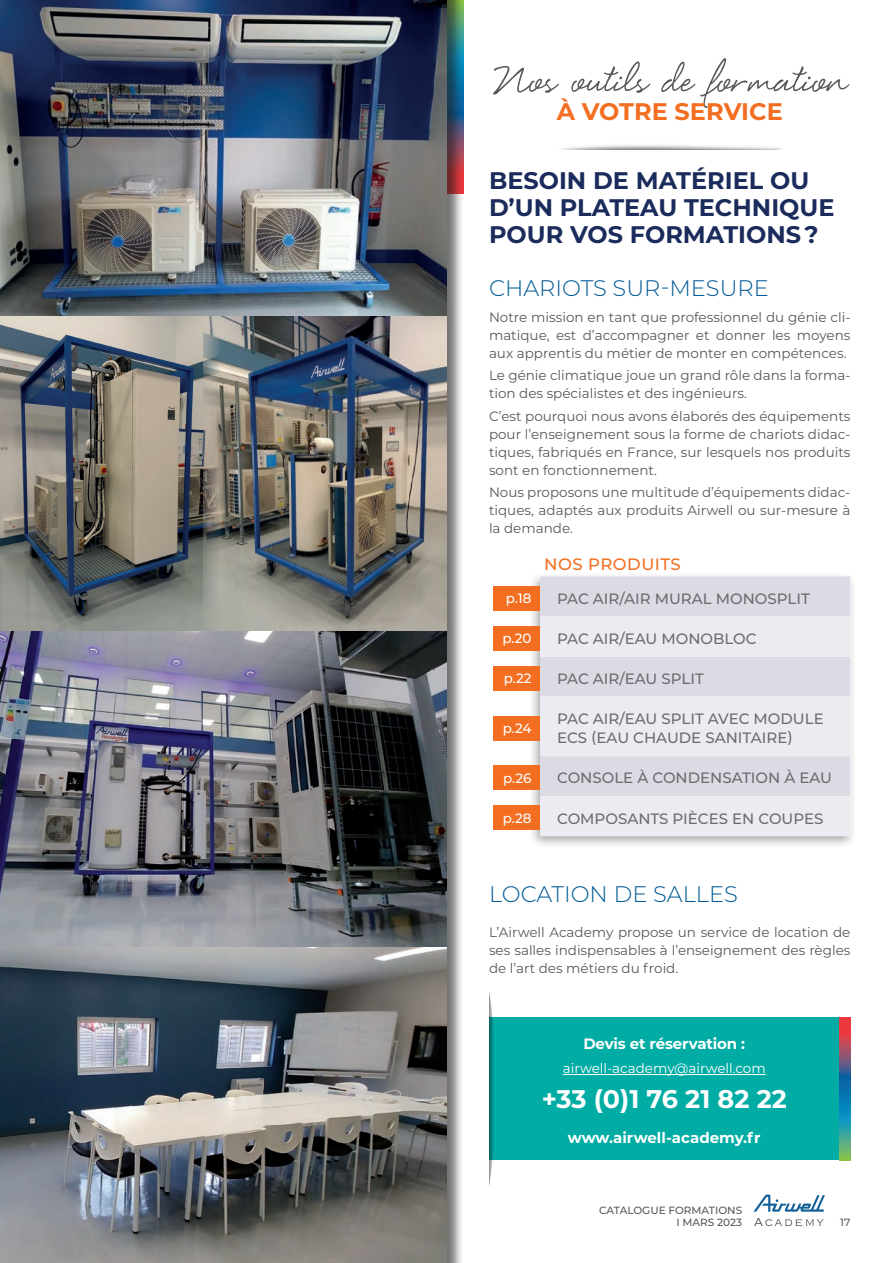
<style>
.page{position:relative;width:893px;height:1263px;background:#fff}
.page>*{position:absolute;margin:0;border:0;box-sizing:border-box;transform-origin:0 0}
.t1{font:69px "Eye Catching";color:#57585a}
.t2{font:700 25.5px "Montserrat";color:#fff}
.t3{font:700 24px/27px "Montserrat";color:#1a2b5c}
.t4{font:700 24px "Montserrat";color:#f36e21}
.t5{font:300 22.5px "Montserrat";color:#005a96}
.t6{font:500 16.5px "Montserrat";letter-spacing:.03em;color:#f36e21}
.t7{font:500 15px/19.5px "Montserrat";color:#6c6d70}
.t8{font:700 15px "Montserrat";letter-spacing:-.01em;color:#fff}
.t9{font:13.5px/18px "Montserrat";color:#57585a;text-align:justify}
.t10{font:13.5px "Montserrat";color:#fff}
.t11{font:500 13.5px "Montserrat";color:#fff}
.t12{font:500 10.5px/12px "Montserrat";color:#57585a}
</style>
<div class="page">
<div style="left:489px;top:1017px;width:350px;height:143px;background:#00aca4"></div>
<hr style="left:563px;top:1074px;width:203px;height:1px;background:#fff">
<svg style="left:489px;top:992px;width:5px;height:194px"></svg>
<svg style="left:839px;top:1017px;width:11px;height:143px;background:#5b7486"></svg>
<div style="left:529px;top:572px;width:328px;height:277px;background:#231f20;opacity:.4"></div>
<div style="left:540px;top:576px;width:310px;height:41px;background:#dbdbe4"></div>
<svg style="left:540px;top:617px;width:310px;height:219px;background:#e5e5ec"></svg>
<div style="left:493px;top:586px;width:47px;height:25px;background:#f36e21"></div>
<div style="left:493px;top:626px;width:47px;height:25px;background:#f36e21"></div>
<div style="left:493px;top:666px;width:47px;height:25px;background:#f36e21"></div>
<div style="left:493px;top:716px;width:47px;height:25px;background:#f36e21"></div>
<div style="left:493px;top:765px;width:47px;height:25px;background:#f36e21"></div>
<div style="left:493px;top:805px;width:47px;height:25px;background:#f36e21"></div>
<div style="left:0;top:0;width:464px;height:1263px;background:#231f20;opacity:.4"></div>
<img style="left:0;top:316px;width:204px;height:315px">
<img style="left:204px;top:316px;width:242px;height:315px">
<img style="left:0;top:0;width:446px;height:316px">
<img style="left:0;top:631px;width:446px;height:316px">
<img style="left:0;top:947px;width:446px;height:316px">
<svg style="left:753px;top:1194px;width:72px;height:18px"></svg>
<svg style="left:754px;top:1218px;width:70px;height:8px"></svg>
<h1 class="t1" style="left:493px;top:52px;width:355px">Nos outils de formation</h1>
<h3 class="t4" style="left:557px;top:94px;width:228px">À VOTRE SERVICE</h3>
<h3 class="t3" style="left:489px;top:166px;width:347px">BESOIN DE MATÉRIEL OU<br>D’UN PLATEAU TECHNIQUE<br>POUR VOS FORMATIONS ?</h3>
<h3 class="t5" style="left:489px;top:272px;width:281px">CHARIOTS SUR-MESURE</h3>
<p class="t9" style="left:489px;top:308px;width:363px">Notre mission en tant que professionnel du génie cli&shy;matique, est d’accompagner et donner les moyens aux apprentis du métier de monter en compétences.</p>
<p class="t9" style="left:489px;top:366px;width:363px">Le génie climatique joue un grand rôle dans la forma&shy;tion des spécialistes et des ingénieurs.</p>
<p class="t9" style="left:489px;top:406px;width:363px">C’est pourquoi nous avons élaborés des équipements pour l’enseignement sous la forme de chariots didac&shy;tiques, fabriqués en France, sur lesquels nos produits sont en fonctionnement.</p>
<p class="t9" style="left:489px;top:483px;width:363px">Nous proposons une multitude d’équipements didac&shy;tiques, adaptés aux produits Airwell ou sur-mesure à la demande.</p>
<p class="t6" style="left:544px;top:553px;width:138px">NOS PRODUITS</p>
<p class="t11" style="left:506px;top:589px;width:27px">P.18</p>
<p class="t7" style="left:557px;top:588px;width:254px">PAC AIR/AIR MURAL MONOSPLIT</p>
<p class="t11" style="left:503px;top:629px;width:30px">P.20</p>
<p class="t7" style="left:557px;top:628px;width:201px">PAC AIR/EAU MONOBLOC</p>
<p class="t11" style="left:504px;top:669px;width:29px">P.22</p>
<p class="t7" style="left:557px;top:668px;width:148px">PAC AIR/EAU SPLIT</p>
<p class="t11" style="left:503px;top:719px;width:30px">P.24</p>
<p class="t7" style="left:557px;top:708px;width:268px">PAC AIR/EAU SPLIT AVEC MODULE<br>ECS (EAU CHAUDE SANITAIRE)</p>
<p class="t11" style="left:503px;top:768px;width:30px">P.26</p>
<p class="t7" style="left:557px;top:768px;width:277px">CONSOLE À CONDENSATION À EAU</p>
<p class="t11" style="left:503px;top:808px;width:30px">P.28</p>
<p class="t7" style="left:557px;top:808px;width:268px">COMPOSANTS PIÈCES EN COUPES</p>
<h3 class="t5" style="left:489px;top:879px;width:250px">LOCATION DE SALLES</h3>
<p class="t9" style="left:489px;top:923px;width:363px">L’Airwell Academy propose un service de location de ses salles indispensables à l’enseignement des règles de l’art des métiers du froid.</p>
<p class="t8" style="left:583px;top:1033px;width:163px">Devis et réservation :</p>
<p class="t10" style="left:563px;top:1059px;width:204px">airwell-academy@airwell.com</p>
<h2 class="t2" style="left:542px;top:1081px;width:247px">+33 (0)1 76 21 82 22</h2>
<p class="t8" style="left:568px;top:1127px;width:194px">www.airwell-academy.fr</p>
<p class="t12" style="left:676px;top:1204px;width:67px;text-indent:-77px">CATALOGUE FORMATIONS<br>I MARS</p>
<p class="t12" style="left:717px;top:1216px;width:27px">2023</p>
<p class="t12" style="left:840px;top:1216px;width:12px">17</p>
</div>
